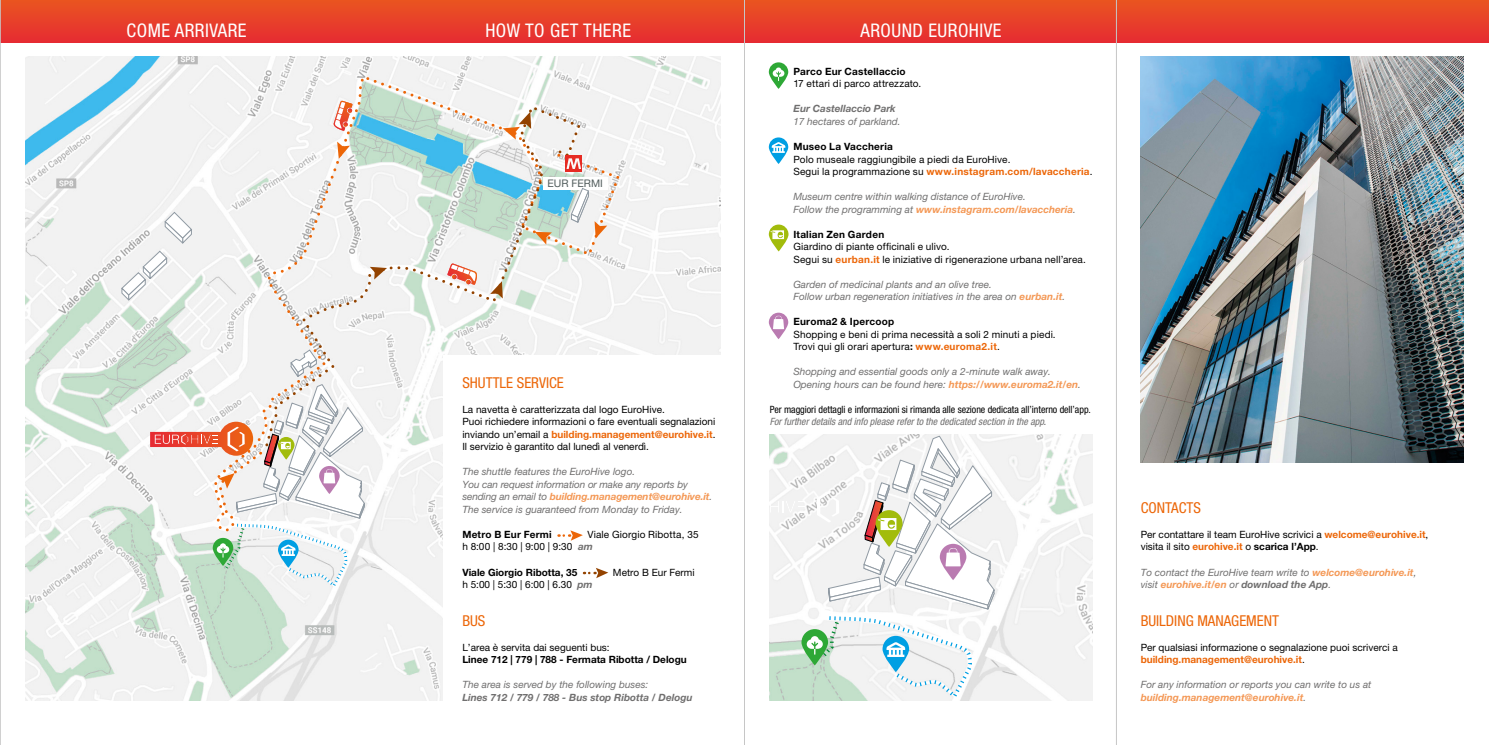
<style>
.page{position:relative;width:1489px;height:745px;background:#fff}
.page>*{position:absolute;margin:0;border:0;box-sizing:border-box;transform-origin:0 0}
.t1{font:condensed 18.75px "Helvetica Neue LT Pro";letter-spacing:.025em;color:#fff}
.t2{font:condensed 15px "Helvetica Neue LT Pro";color:#ec6608}
.t3{font:10.5px "Helvetica Neue LT Pro";color:#515c5c}
.t4{font:10px/12.5px "Helvetica Neue LT Pro";color:#000}
.t5{font:italic 10px/12.5px "Helvetica Neue LT Pro";color:#706f6f}
.t6{font:condensed 10px/12.5px "Helvetica Neue LT Pro";letter-spacing:-.005em;color:#000}
.t7{font:700 10px "Helvetica Neue LT Pro";letter-spacing:.02em;color:#000}
.t8{font:700 10px "Helvetica Neue LT Pro";color:#000}
.t9{font:italic 700 10px "Helvetica Neue LT Pro";color:#706f6f}
.s1{font-weight:700;color:#ec6608}
.s2{font-weight:700;color:#f49855}
.s3{font-weight:700;font-style:italic;color:#706f6f}
.s4{font-weight:700}
.s5{font-style:italic;color:#706f6f}
.s6{font-style:italic;font-stretch:normal;color:#706f6f}
</style>
<div class="page">
<img style="left:1140px;top:57px;width:322px;height:405px">
<img style="left:26px;top:57px;width:694px;height:643px">
<svg style="left:211px;top:77px;width:410px;height:458px"></svg>
<svg style="left:261px;top:103px;width:321px;height:350px"></svg>
<div style="left:543px;top:177px;width:65px;height:12px;background:#fff"></div>
<svg style="left:337px;top:141px;width:13px;height:18px"></svg>
<svg style="left:534px;top:232px;width:18px;height:12px"></svg>
<svg style="left:370px;top:267px;width:17px;height:12px"></svg>
<svg style="left:490px;top:281px;width:13px;height:17px"></svg>
<svg style="left:503px;top:112px;width:28px;height:27px"></svg>
<svg style="left:447px;top:263px;width:30px;height:22px"></svg>
<svg style="left:290px;top:349px;width:27px;height:28px"></svg>
<svg style="left:570px;top:188px;width:37px;height:50px"></svg>
<svg style="left:121px;top:250px;width:46px;height:51px"></svg>
<svg style="left:164px;top:211px;width:28px;height:33px"></svg>
<div style="left:565px;top:155px;width:17px;height:17px;background:#e62b23"></div>
<svg style="left:566px;top:158px;width:15px;height:11px"></svg>
<svg style="left:333px;top:101px;width:19px;height:30px"></svg>
<svg style="left:155px;top:383px;width:210px;height:208px"></svg>
<img style="left:769px;top:434px;width:323px;height:266px">
<div style="left:0;top:0;width:1488px;height:42px;background:linear-gradient(to bottom,#e95521,#e62d32)"></div>
<div style="left:443px;top:354px;width:285px;height:346px;background:#fff"></div>
<svg style="left:768px;top:224px;width:20px;height:27px"></svg>
<svg style="left:770px;top:230px;width:14px;height:9px"></svg>
<svg style="left:768px;top:312px;width:20px;height:27px"></svg>
<svg style="left:773px;top:315px;width:11px;height:14px"></svg>
<svg style="left:768px;top:62px;width:20px;height:27px"></svg>
<svg style="left:772px;top:67px;width:12px;height:14px"></svg>
<svg style="left:770px;top:435px;width:224px;height:265px"></svg>
<svg style="left:768px;top:137px;width:20px;height:27px"></svg>
<svg style="left:771px;top:142px;width:14px;height:11px"></svg>
<svg style="left:584px;top:568px;width:24px;height:10px"></svg>
<svg style="left:558px;top:530px;width:25px;height:10px"></svg>
<hr style="left:0;top:0;width:1px;height:744px;background:#c6c6c6">
<hr style="left:744px;top:0;width:1px;height:744px;background:#c6c6c6">
<hr style="left:1116px;top:0;width:1px;height:744px;background:#c6c6c6">
<h1 class="t1" style="left:127px;top:20px;width:121px">COME ARRIVARE</h1>
<h1 class="t1" style="left:485px;top:20px;width:147px">HOW TO GET THERE</h1>
<h1 class="t1" style="left:860px;top:20px;width:142px">AROUND EUROHIVE</h1>
<p class="t3" style="left:547px;top:177px;width:57px">EUR FERMI</p>
<h2 class="t2" style="left:462px;top:373px;width:103px">SHUTTLE SERVICE</h2>
<p class="t4" style="left:462px;top:402px;width:254px">La navetta è caratterizzata dal logo EuroHive.<br>Puoi richiedere informazioni o fare eventuali segnalazioni inviando un’email a <span class="s1">building.management@eurohive.it</span>.<br>Il servizio è garantito dal lunedì al venerdì.</p>
<p class="t5" style="left:462px;top:465px;width:251px">The shuttle features the EuroHive logo.<br>You can request information or make any reports by sending an email to <span class="s2">building.management@eurohive.it</span>.<br>The service is guaranteed from Monday to Friday.</p>
<p class="t4" style="left:462px;top:527px;width:238px;text-indent:125px">Viale Giorgio Ribotta, 35 h 8:00 | 8:30 | 9:00 | 9:30 <span class="s3">am</span></p>
<p class="t8" style="left:462px;top:565px;width:116px">Viale Giorgio Ribotta, 35</p>
<p class="t4" style="left:613px;top:565px;width:83px">Metro B Eur Fermi</p>
<p class="t4" style="left:462px;top:577px;width:132px">h 5:00 | 5:30 | 6:00 | 6.30 <span class="s3">pm</span></p>
<p class="t7" style="left:462px;top:528px;width:91px">Metro B Eur Fermi</p>
<h2 class="t2" style="left:462px;top:611px;width:25px">BUS</h2>
<p class="t4" style="left:462px;top:640px;width:149px">L’area è servita dai seguenti bus:</p>
<p class="t8" style="left:462px;top:653px;width:226px">Linee 712 | 779 | 788 - Fermata Ribotta / Delogu</p>
<p class="t5" style="left:462px;top:677px;width:187px">The area is served by the following buses:</p>
<p class="t9" style="left:462px;top:690px;width:232px">Lines 712 / 779 / 788 - Bus stop Ribotta / Delogu</p>
<p class="t7" style="left:793px;top:65px;width:114px">Parco Eur Castellaccio</p>
<p class="t4" style="left:793px;top:77px;width:129px">17 ettari di parco attrezzato.</p>
<p class="t9" style="left:793px;top:103px;width:104px">Eur Castellaccio Park</p>
<p class="t5" style="left:793px;top:115px;width:109px">17 hectares of parkland.</p>
<p class="t7" style="left:793px;top:140px;width:101px">Museo La Vaccheria</p>
<p class="t4" style="left:793px;top:152px;width:301px">Polo museale raggiungibile a piedi da EuroHive.<br>Segui la programmazione su <span class="s1">www.instagram.com/lavaccheria</span>.</p>
<p class="t5" style="left:793px;top:190px;width:284px">Museum centre within walking distance of EuroHive.<br>Follow the programming at <span class="s2">www.instagram.com/lavaccheria</span>.</p>
<p class="t7" style="left:793px;top:228px;width:92px">Italian Zen Garden</p>
<p class="t4" style="left:793px;top:240px;width:294px">Giardino di piante officinali e ulivo.<br>Segui su <span class="s1">eurban.it</span> le iniziative di rigenerazione urbana nell’area.</p>
<p class="t5" style="left:793px;top:277px;width:273px">Garden of medicinal plants and an olive tree.<br>Follow urban regeneration initiatives in the area on <span class="s2">eurban.it</span>.</p>
<p class="t7" style="left:793px;top:315px;width:102px">Euroma2 &amp; Ipercoop</p>
<p class="t4" style="left:793px;top:327px;width:264px">Shopping e beni di prima necessità a soli 2 minuti a piedi.<br>Trovi qui gli orari apertura<span class="s4">:</span> <span class="s1">www.euroma2.it</span>.</p>
<p class="t5" style="left:793px;top:365px;width:289px">Shopping and essential goods only a 2-minute walk away.<br>Opening hours can be found here: <span class="s2">https://www.euroma2.it/en</span>.</p>
<p class="t6" style="left:769px;top:402px;width:323px">Per maggiori dettagli e informazioni si rimanda alle sezione dedicata all’interno dell’app.<br><span class="s5">For further details and info please refer to the dedicated section in the app</span><span class="s6">.</span></p>
<h2 class="t2" style="left:1140px;top:498px;width:62px">CONTACTS</h2>
<p class="t4" style="left:1140px;top:527px;width:289px">Per contattare il team EuroHive scrivici a <span class="s1">welcome@eurohive.it</span>, visita il sito <span class="s1">eurohive.it</span> o <span class="s4">scarica l’App</span>.</p>
<p class="t5" style="left:1140px;top:565px;width:277px">To contact the EuroHive team write to <span class="s2">welcome@eurohive.it</span>, visit <span class="s2">eurohive.it/en</span> or <span class="s4">download the App</span>.</p>
<h2 class="t2" style="left:1140px;top:611px;width:140px">BUILDING MANAGEMENT</h2>
<p class="t4" style="left:1140px;top:640px;width:259px">Per qualsiasi informazione o segnalazione puoi scriverci a <span class="s1">building.management@eurohive.it</span>.</p>
<p class="t5" style="left:1140px;top:677px;width:232px">For any information or reports you can write to us at <span class="s2">building.management@eurohive.it</span>.</p>
</div>
